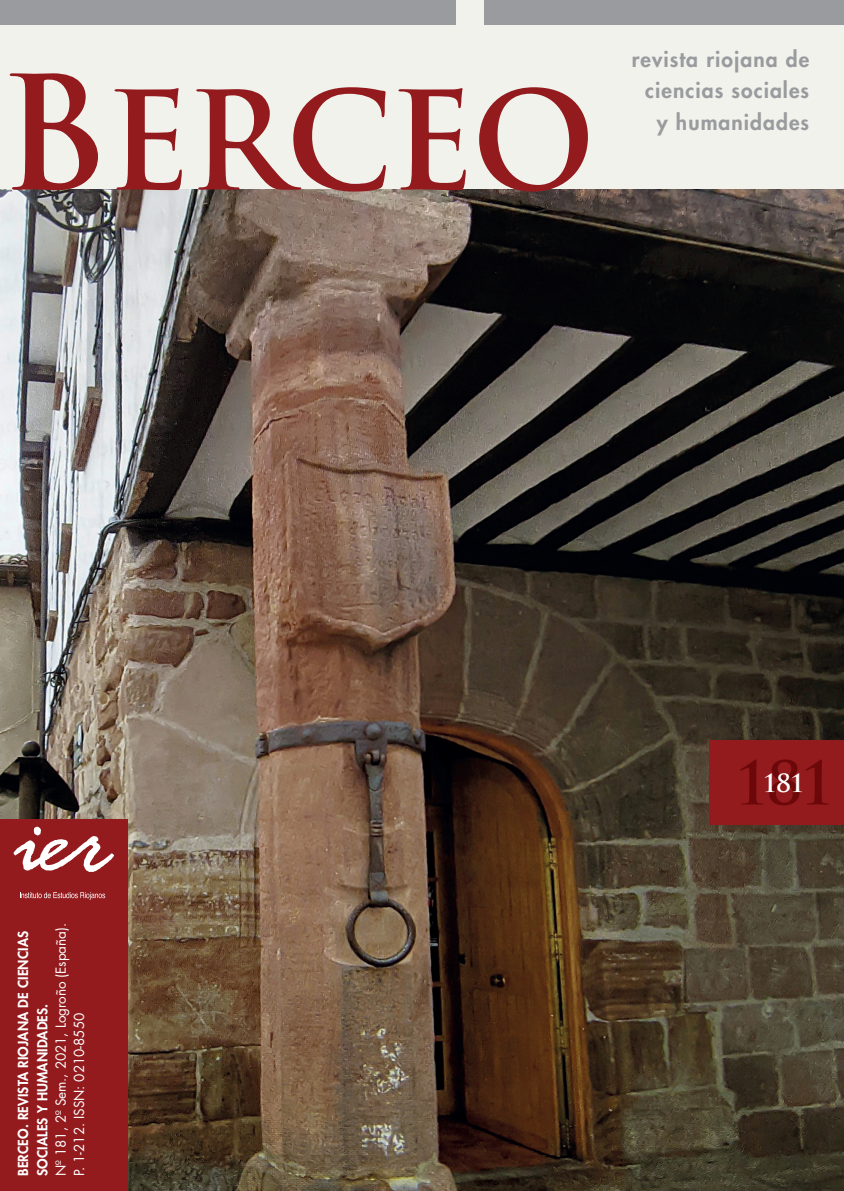
<style>
.page{position:relative;width:844px;height:1191px;background:#fff}
.page>*{position:absolute;margin:0;border:0;box-sizing:border-box;transform-origin:0 0}
.t1{font:700 133px "Trajan";letter-spacing:-.02em;color:#931b1e}
.t2{font:700 58.62px "Trajan";color:#6c0809}
.t3{font:700 24.5px "Trajan";color:#fff}
.t4{font:800 21px/31.3px "Futura";letter-spacing:.05em;color:#999b9e;text-align:right}
.t5{font:13.47px/18.4px "Futura";letter-spacing:-.005em;color:#fff}
.t6{font:800 13.47px/19.2px "Futura";letter-spacing:.01em;color:#fff}
.s1{font-size:154px}
</style>
<div class="page">
<img style="left:0;top:189px;width:843px;height:1002px">
<div style="left:0;top:0;width:843px;height:26px;background:#999b9e"></div>
<div style="left:0;top:26px;width:843px;height:163px;background:#f2f2ed"></div>
<div style="left:456px;top:0;width:28px;height:26px;background:#f2f2ed"></div>
<div style="left:709px;top:740px;width:134px;height:84px;background:#931b1e"></div>
<div style="left:0;top:819px;width:128px;height:372px;background:#931b1e"></div>
<svg style="left:20px;top:892px;width:85px;height:7px"></svg>
<svg style="left:14px;top:826px;width:100px;height:46px"></svg>
<h1 class="t1" style="left:0;top:58px;width:596px"><span class="s1">B</span>ERCEO</h1>
<h3 class="t4" style="left:631px;top:43px;width:179px">revista riojana de ciencias sociales y humanidades</h3>
<p class="t6" style="left:13px;top:1175px;width:246px;rotate:-90deg">BERCEO. REVISTA RIOJANA DE CIENCIAS<br>SOCIALES Y HUMANIDADES.</p>
<p class="t5" style="left:52px;top:1175px;width:254px;rotate:-90deg">Nº 181, 2º Sem., 2021, Logroño (España).<br>P. 1-212. ISSN: 0210-8550</p>
<h2 class="t2" style="left:737px;top:746px;width:94px">181</h2>
<h3 class="t3" style="left:764px;top:767px;width:40px">181</h3>
</div>
